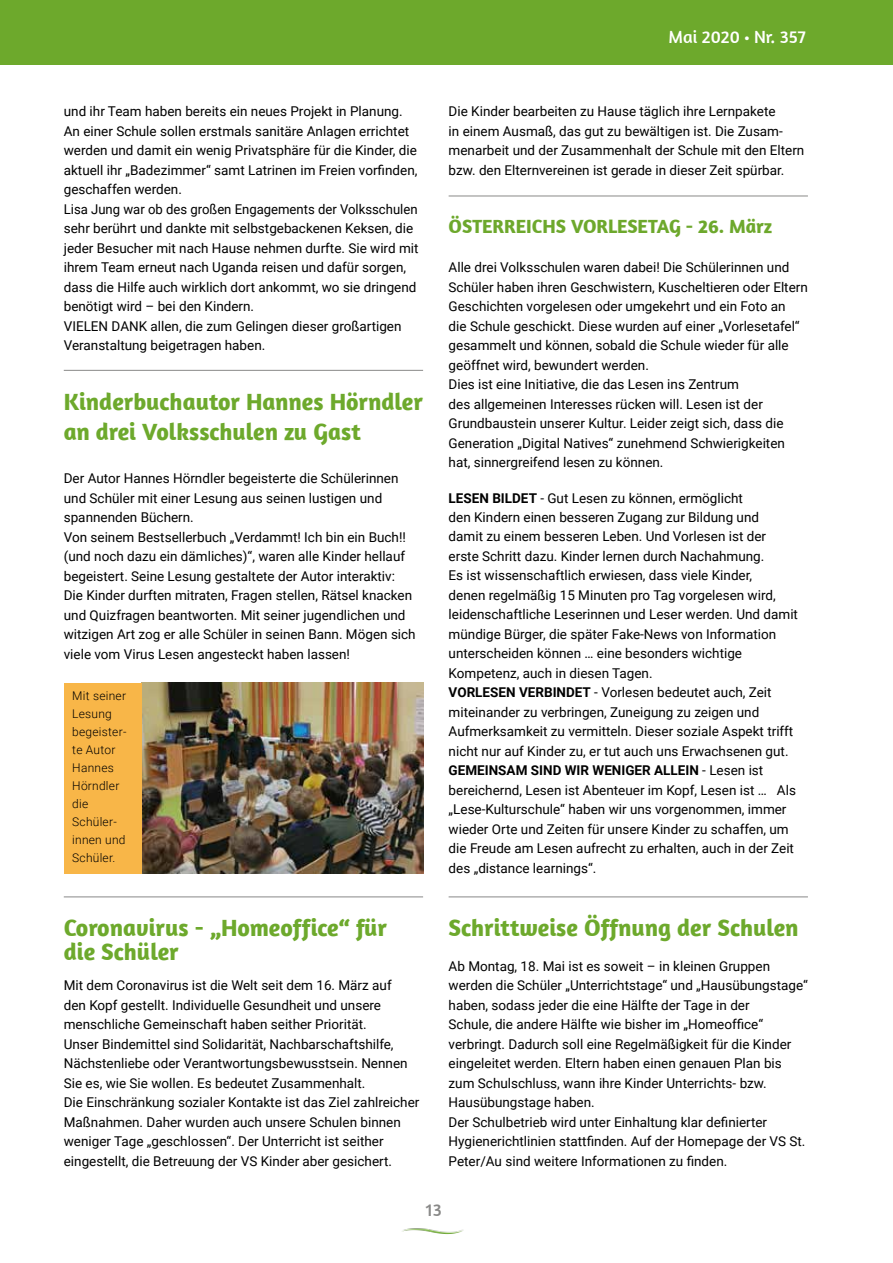
<style>
.page{position:relative;width:893px;height:1263px;background:#fff}
.page>*{position:absolute;margin:0;border:0;box-sizing:border-box;transform-origin:0 0}
.t1{font:700 24px/30px "Amaranth";color:#6da92c}
.t2{font:700 19.5px "Amaranth";color:#6da82c}
.t3{font:18px "Amaranth";color:#fff}
.t4{font:18px "Amaranth";color:#898988}
.t5{font:13.5px/19.5px "Roboto";color:#000}
.t6{font:300 12px/18px "Roboto";letter-spacing:.02em;color:#000}
.s1{font-family:"Myriad Pro"}
.s2{font-weight:700}
</style>
<div class="page">
<div style="left:0;top:0;width:893px;height:64px;background:#6da92c"></div>
<img style="left:402px;top:1228px;width:62px;height:7px">
<hr style="left:64px;top:896px;width:359px;height:1px;background:#898988">
<img style="left:142px;top:683px;width:281px;height:190px">
<div style="left:64px;top:683px;width:78px;height:190px;background:#f8b648"></div>
<hr style="left:64px;top:370px;width:359px;height:1px;background:#898988">
<hr style="left:449px;top:196px;width:359px;height:1px;background:#898988">
<hr style="left:449px;top:896px;width:359px;height:1px;background:#898988">
<p class="t5" style="left:64px;top:101px;width:356px">und ihr Team haben bereits ein neues Projekt in Planung.<br>An einer Schule sollen erstmals sanitäre Anlagen errichtet werden und damit ein wenig Privatsphäre für die Kinder, die aktuell ihr „Badezimmer“ samt Latrinen im Freien vorfinden, geschaffen werden.<br>Lisa Jung war ob des großen Engagements der Volksschulen sehr berührt und dankte mit selbstgebackenen Keksen, die jeder Besucher mit nach Hause nehmen durfte. Sie wird mit ihrem Team erneut nach Uganda reisen und dafür sorgen, dass die Hilfe auch wirklich dort ankommt, wo sie dringend benötigt wird – bei den Kindern.<br>VIELEN DANK allen, die zum Gelingen dieser großartigen Veranstaltung beigetragen haben.</p>
<h1 class="t1" style="left:64px;top:387px;width:361px">Kinderbuchautor Hannes Hörndler an drei Volksschulen zu Gast</h1>
<p class="t5" style="left:64px;top:468px;width:353px">Der Autor Hannes Hörndler begeisterte die Schülerinnen und Schüler mit einer Lesung aus seinen lustigen und spannenden Büchern.<br>Von seinem Bestsellerbuch „Verdammt! Ich bin ein Buch!! (und noch dazu ein dämliches)“, waren alle Kinder hellauf begeistert. Seine Lesung gestaltete der Autor interaktiv:<br>Die Kinder durften mitraten, Fragen stellen, Rätsel knacken und Quizfragen beantworten. Mit seiner jugendlichen und witzigen Art zog er alle Schüler in seinen Bann. Mögen sich viele vom Virus Lesen angesteckt haben lassen!</p>
<p class="t6" style="left:72px;top:687px;width:56px">Mit seiner<br>Lesung begeister&shy;te Autor<br>Hannes<br>Hörndler die<br>Schüler&shy;innen und<br>Schüler.</p>
<h1 class="t1" style="left:64px;top:915px;width:325px;line-height:24px">Coronavirus - „Homeoffice“ für die Schüler</h1>
<p class="t5" style="left:64px;top:975px;width:357px">Mit dem Coronavirus ist die Welt seit dem 16. März auf<br>den Kopf gestellt. Individuelle Gesundheit und unsere menschliche Gemeinschaft haben seither Priorität.<br>Unser Bindemittel sind Solidarität, Nachbarschaftshilfe, Nächstenliebe oder Verantwortungsbewusstsein. Nennen Sie es, wie Sie wollen. Es bedeutet Zusammenhalt.<br>Die Einschränkung sozialer Kontakte ist das Ziel zahlreicher Maßnahmen. Daher wurden auch unsere Schulen binnen weniger Tage „geschlossen“. Der Unterricht ist seither eingestellt, die Betreuung der VS Kinder aber gesichert.</p>
<h3 class="t3" style="left:669px;top:26px;width:139px">Mai 2020 <span class="s1">•</span> Nr. 357</h3>
<p class="t5" style="left:449px;top:101px;width:357px">Die Kinder bearbeiten zu Hause täglich ihre Lernpakete<br>in einem Ausmaß, das gut zu bewältigen ist. Die Zusam&shy;menarbeit und der Zusammenhalt der Schule mit den Eltern bzw. den Elternvereinen ist gerade in dieser Zeit spürbar.</p>
<h2 class="t2" style="left:449px;top:214px;width:325px">ÖSTERREICHS VORLESETAG - 26. März</h2>
<p class="t5" style="left:449px;top:257px;width:361px">Alle drei Volksschulen waren dabei! Die Schülerinnen und Schüler haben ihren Geschwistern, Kuscheltieren oder Eltern Geschichten vorgelesen oder umgekehrt und ein Foto an<br>die Schule geschickt. Diese wurden auf einer „Vorlesetafel“ gesammelt und können, sobald die Schule wieder für alle geöffnet wird, bewundert werden.<br>Dies ist eine Initiative, die das Lesen ins Zentrum<br>des allgemeinen Interesses rücken will. Lesen ist der Grundbaustein unserer Kultur. Leider zeigt sich, dass die Generation „Digital Natives“ zunehmend Schwierigkeiten hat, sinnergreifend lesen zu können.</p>
<p class="t5" style="left:449px;top:487px;width:351px"><span class="s2">LESEN BILDET</span> - Gut Lesen zu können, ermöglicht<br>den Kindern einen besseren Zugang zur Bildung und<br>damit zu einem besseren Leben. Und Vorlesen ist der erste Schritt dazu. Kinder lernen durch Nachahmung.<br>Es ist wissenschaftlich erwiesen, dass viele Kinder,<br>denen regelmäßig 15 Minuten pro Tag vorgelesen wird, leidenschaftliche Leserinnen und Leser werden. Und damit mündige Bürger, die später Fake-News von Information unterscheiden können … eine besonders wichtige Kompetenz, auch in diesen Tagen.<br><span class="s2">VORLESEN VERBINDET</span> - Vorlesen bedeutet auch, Zeit miteinander zu verbringen, Zuneigung zu zeigen und Aufmerksamkeit zu vermitteln. Dieser soziale Aspekt trifft nicht nur auf Kinder zu, er tut auch uns Erwachsenen gut.<br><span class="s2">GEMEINSAM SIND WIR WENIGER ALLEIN</span> - Lesen ist bereichernd, Lesen ist Abenteuer im Kopf, Lesen ist … Als „Lese-Kulturschule“ haben wir uns vorgenommen, immer wieder Orte und Zeiten für unsere Kinder zu schaffen, um die Freude am Lesen aufrecht zu erhalten, auch in der Zeit des „distance learnings“.</p>
<h1 class="t1" style="left:449px;top:912px;width:352px">Schrittweise Öffnung der Schulen</h1>
<p class="t5" style="left:449px;top:955px;width:361px">Ab Montag, 18. Mai ist es soweit – in kleinen Gruppen werden die Schüler „Unterrichtstage“ und „Hausübungstage“ haben, sodass jeder die eine Hälfte der Tage in der<br>Schule, die andere Hälfte wie bisher im „Homeoffice“ verbringt. Dadurch soll eine Regelmäßigkeit für die Kinder eingeleitet werden. Eltern haben einen genauen Plan bis zum Schulschluss, wann ihre Kinder Unterrichts- bzw.<br>Hausübungstage haben.<br>Der Schulbetrieb wird unter Einhaltung klar definierter Hygienerichtlinien stattfinden. Auf der Homepage der VS St.<br>Peter/Au sind weitere Informationen zu finden.</p>
<h3 class="t4" style="left:426px;top:1199px;width:17px">13</h3>
</div>
